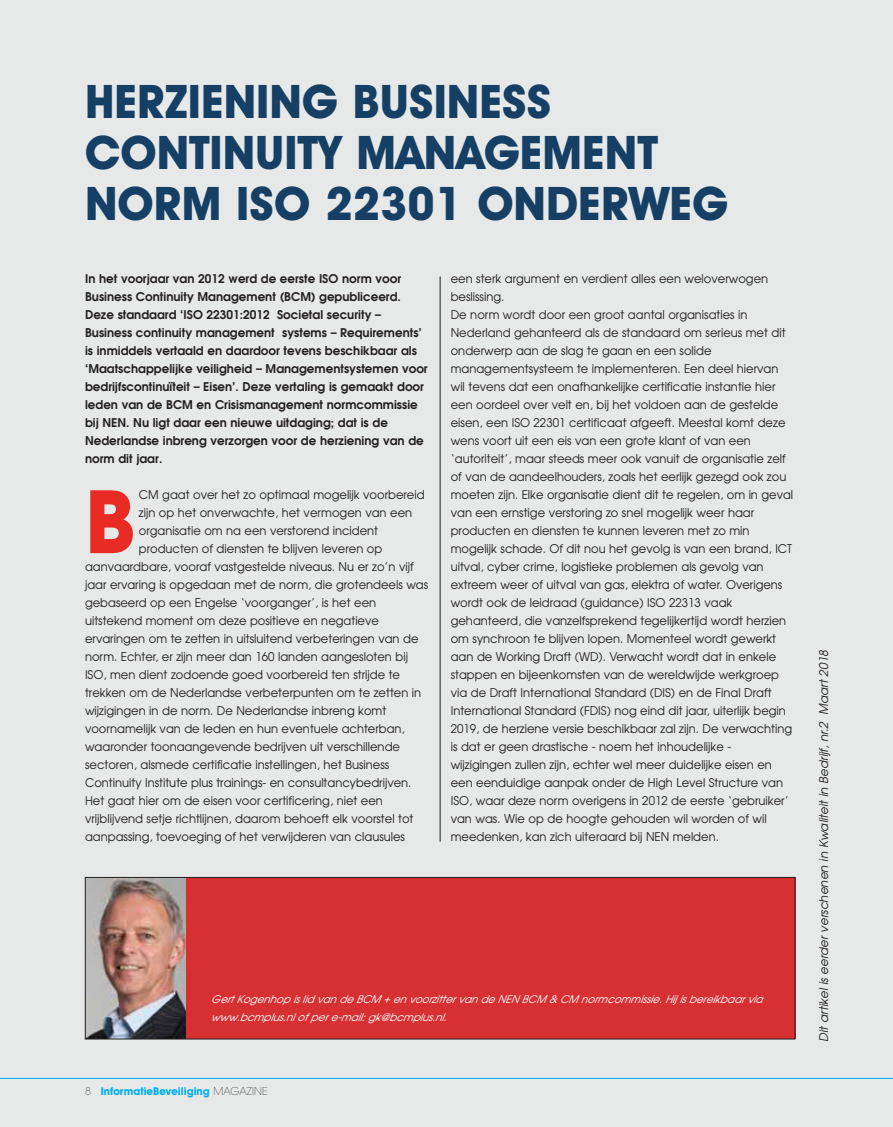
<style>
.page{position:relative;width:893px;height:1127px;background:#e7e8e8}
.page>*{position:absolute;margin:0;border:0;box-sizing:border-box;transform-origin:0 0}
.t1{font:700 84.9px "Avant Garde";color:#e82b25;scale:.92 1}
.t2{font:700 46.5px/51px "Avant Garde IT Cby BT";color:#153f64}
.t3{font:12px/18px "Avant Garde";color:#231f20;scale:.96 1}
.t4{font:600 12px/18px "Avant Garde";color:#231f20}
.t5{font:italic 12px "Avant Garde";letter-spacing:-.005em;color:#231f20}
.t6{font:700 10.8px "Avant Garde IT Cby BT";color:#00aeef}
.t7{font:italic 10.5px/18px "Avant Garde";color:#fff}
.s1{font-family:"Avant Garde";font-weight:200;color:#231f20}
</style>
<div class="page">
<hr style="left:0;top:1078px;width:893px;height:1px;background:#00aeef">
<div style="left:85px;top:877px;width:710px;height:162px;background:#d73032"></div>
<img style="left:87px;top:879px;width:99px;height:158px">
<div style="left:85px;top:877px;width:710px;height:162px;border:1px solid #231f20"></div>
<hr style="left:440px;top:276px;width:1px;height:566px;background:#231f20">
<h2 class="t2" style="left:85px;top:81px;width:645px">HERZIENING BUSINESS<br>CONTINUITY MANAGEMENT<br>NORM ISO 22301 ONDERWEG</h2>
<p class="t4" style="left:85px;top:270px;width:344px">In het voorjaar van 2012 werd de eerste ISO norm voor Business Continuity Management (BCM) gepubliceerd.<br>Deze standaard ‘ISO 22301:2012 Societal security – Business continuity management systems – Requirements’ is inmiddels vertaald en daardoor tevens beschikbaar als ‘Maatschappelijke veiligheid – Managementsystemen voor bedrijfscontinuïteit – Eisen’. Deze vertaling is gemaakt door leden van de BCM en Crisismanagement normcommissie bij NEN. Nu ligt daar een nieuwe uitdaging; dat is de Nederlandse inbreng verzorgen voor de herziening van de norm dit jaar.</p>
<h1 class="t1" style="left:85px;top:467px;width:56px">B</h1>
<p class="t3" style="left:139px;top:486px;width:299px">CM gaat over het zo optimaal mogelijk voorbereid</p>
<p class="t3" style="left:139px;top:504px;width:286px">zijn op het onverwachte, het vermogen van een</p>
<p class="t3" style="left:139px;top:522px;width:251px">organisatie om na een verstorend incident</p>
<p class="t3" style="left:139px;top:540px;width:255px">producten of diensten te blijven leveren op</p>
<p class="t3" style="left:85px;top:558px;width:344px">aanvaardbare, vooraf vastgestelde niveaus. Nu er zo’n vijf</p>
<p class="t3" style="left:85px;top:576px;width:359px">jaar ervaring is opgedaan met de norm, die grotendeels was</p>
<p class="t3" style="left:85px;top:594px;width:305px">gebaseerd op een Engelse ‘voorganger’, is het een</p>
<p class="t3" style="left:85px;top:612px;width:308px">uitstekend moment om deze positieve en negatieve</p>
<p class="t3" style="left:85px;top:630px;width:349px">ervaringen om te zetten in uitsluitend verbeteringen van de</p>
<p class="t3" style="left:85px;top:648px;width:338px">norm. Echter, er zijn meer dan 160 landen aangesloten bij</p>
<p class="t3" style="left:85px;top:666px;width:330px">ISO, men dient zodoende goed voorbereid ten strijde te</p>
<p class="t3" style="left:85px;top:684px;width:352px">trekken om de Nederlandse verbeterpunten om te zetten in</p>
<p class="t3" style="left:85px;top:702px;width:315px">wijzigingen in de norm. De Nederlandse inbreng komt</p>
<p class="t3" style="left:85px;top:720px;width:335px">voornamelijk van de leden en hun eventuele achterban,</p>
<p class="t3" style="left:85px;top:738px;width:330px">waaronder toonaangevende bedrijven uit verschillende</p>
<p class="t3" style="left:85px;top:756px;width:318px">sectoren, alsmede certificatie instellingen, het Business</p>
<p class="t3" style="left:85px;top:774px;width:342px">Continuity Institute plus trainings- en consultancybedrijven.</p>
<p class="t3" style="left:85px;top:792px;width:312px">Het gaat hier om de eisen voor certificering, niet een</p>
<p class="t3" style="left:85px;top:810px;width:344px">vrijblijvend setje richtlijnen, daarom behoeft elk voorstel tot</p>
<p class="t3" style="left:85px;top:828px;width:335px">aanpassing, toevoeging of het verwijderen van clausules</p>
<p class="t3" style="left:451px;top:270px;width:358px">een sterk argument en verdient alles een weloverwogen beslissing.<br>De norm wordt door een groot aantal organisaties in Nederland gehanteerd als de standaard om serieus met dit onderwerp aan de slag te gaan en een solide managementsysteem te implementeren. Een deel hiervan wil tevens dat een onafhankelijke certificatie instantie hier een oordeel over velt en, bij het voldoen aan de gestelde eisen, een ISO 22301 certificaat afgeeft. Meestal komt deze wens voort uit een eis van een grote klant of van een ‘autoriteit’, maar steeds meer ook vanuit de organisatie zelf of van de aandeelhouders, zoals het eerlijk gezegd ook zou moeten zijn. Elke organisatie dient dit te regelen, om in geval van een ernstige verstoring zo snel mogelijk weer haar producten en diensten te kunnen leveren met zo min mogelijk schade. Of dit nou het gevolg is van een brand, ICT uitval, cyber crime, logistieke problemen als gevolg van extreem weer of uitval van gas, elektra of water. Overigens wordt ook de leidraad (guidance) ISO 22313 vaak gehanteerd, die vanzelfsprekend tegelijkertijd wordt herzien om synchroon te blijven lopen. Momenteel wordt gewerkt aan de Working Draft (WD). Verwacht wordt dat in enkele stappen en bijeenkomsten van de wereldwijde werkgroep via de Draft International Standard (DIS) en de Final Draft International Standard (FDIS) nog eind dit jaar, uiterlijk begin 2019, de herziene versie beschikbaar zal zijn. De verwachting is dat er geen drastische - noem het inhoudelijke - wijzigingen zullen zijn, echter wel meer duidelijke eisen en een eenduidige aanpak onder de High Level Structure van ISO, waar deze norm overigens in 2012 de eerste ‘gebruiker’ van was. Wie op de hoogte gehouden wil worden of wil meedenken, kan zich uiteraard bij NEN melden.</p>
<p class="t7" style="left:211px;top:991px;width:555px">Gert Kogenhop is lid van de BCM + en voorzitter van de NEN BCM &amp; CM normcommissie. Hij is bereikbaar via www.bcmplus.nl of per e-mail: gk@bcmplus.nl.</p>
<p class="t6" style="left:85px;top:1087px;width:184px"><span class="s1">8</span> InformatieBeveiliging <span class="s1">MAGAZINE</span></p>
<p class="t5" style="left:818px;top:1042px;width:394px;rotate:-90deg">Dit artikel is eerder verschenen in Kwaliteit in Bedrijf, nr.2 Maart 2018</p>
</div>
